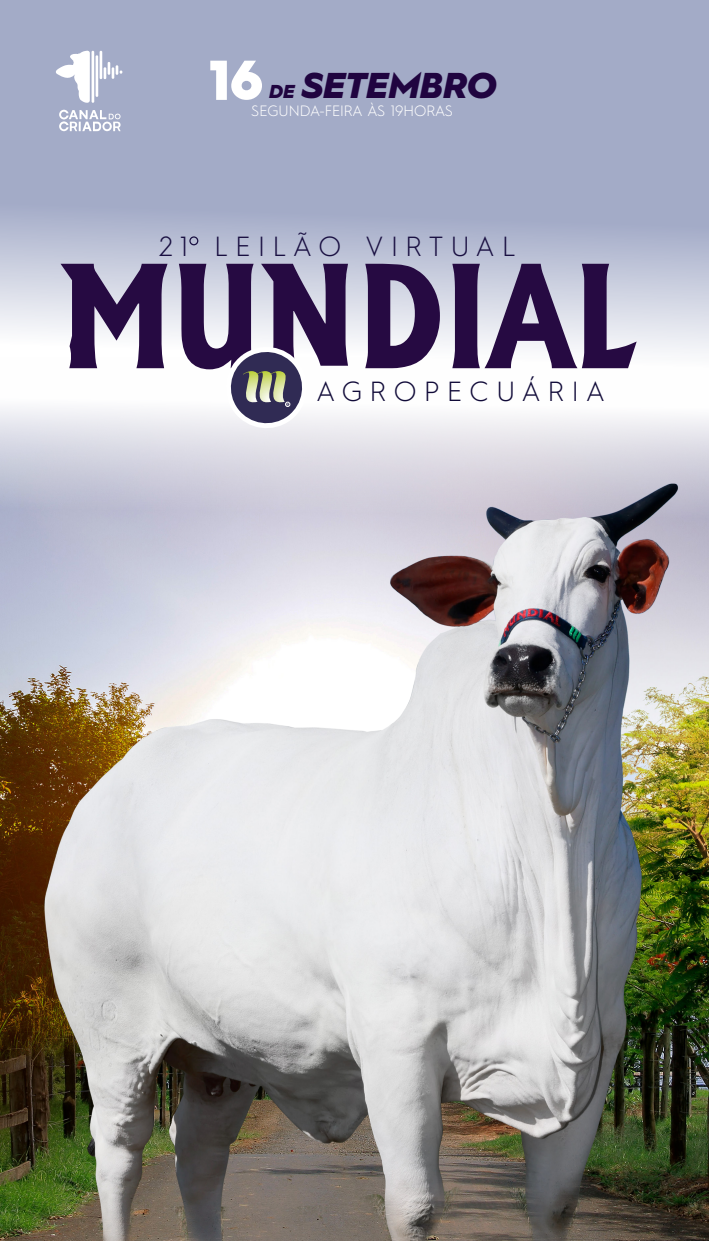
<style>
.page{position:relative;width:709px;height:1241px;background:#fff}
.page>*{position:absolute;margin:0;border:0;box-sizing:border-box;transform-origin:0 0}
.t1{font:900 56.25px "Hurme Geometric Sans 1";color:#fff}
.t2{font:italic 900 36px "Hurme Geometric Sans 1";color:#200440}
.t3{font:300 27.75px "Hurme Geometric Sans 1";letter-spacing:.27em;color:#190f41}
.t4{font:300 27.75px "Hurme Geometric Sans 1";letter-spacing:.27em;color:#110b39}
.t5{font:300 15px "Hurme Geometric Sans 1";color:#fff}
.t6{font:4.12px "Century Gothic";color:#fff}
.s1{font-size:18.75px}
</style>
<div class="page">
<svg style="left:0;top:0;width:709px;height:353px;background:#a9b0cb"></svg>
<img style="left:0;top:369px;width:709px;height:871px">
<img style="left:38px;top:482px;width:644px;height:758px">
<svg style="left:61px;top:264px;width:575px;height:105px;background:#7d6f91"></svg>
<svg style="left:216px;top:344px;width:100px;height:93px"></svg>
<div style="left:189px;top:236px;width:9px;height:9px;border:1px solid #190f41;border-radius:50%"></div>
<svg style="left:59px;top:110px;width:62px;height:21px"></svg>
<hr style="left:91px;top:51px;width:3px;height:52px;background:#fff">
<hr style="left:96px;top:55px;width:2px;height:42px;background:#fff">
<hr style="left:100px;top:51px;width:2px;height:28px;background:#fff">
<svg style="left:104px;top:62px;width:18px;height:17px"></svg>
<svg style="left:56px;top:51px;width:34px;height:52px"></svg>
<p class="t1" style="left:208px;top:41px;width:56px">16</p>
<p class="t2" style="left:269px;top:60px;width:229px"><span class="s1">DE</span> SETEMBRO</p>
<p class="t5" style="left:251px;top:100px;width:203px">SEGUNDA-FEIRA ÀS 19HORAS</p>
<p class="t3" style="left:159px;top:228px;width:358px">21 LEILÃO VIRTUAL</p>
<p class="t6" style="left:287px;top:401px;width:4px">R</p>
<p class="t4" style="left:316px;top:372px;width:290px">AGROPECUÁRIA</p>
</div>
